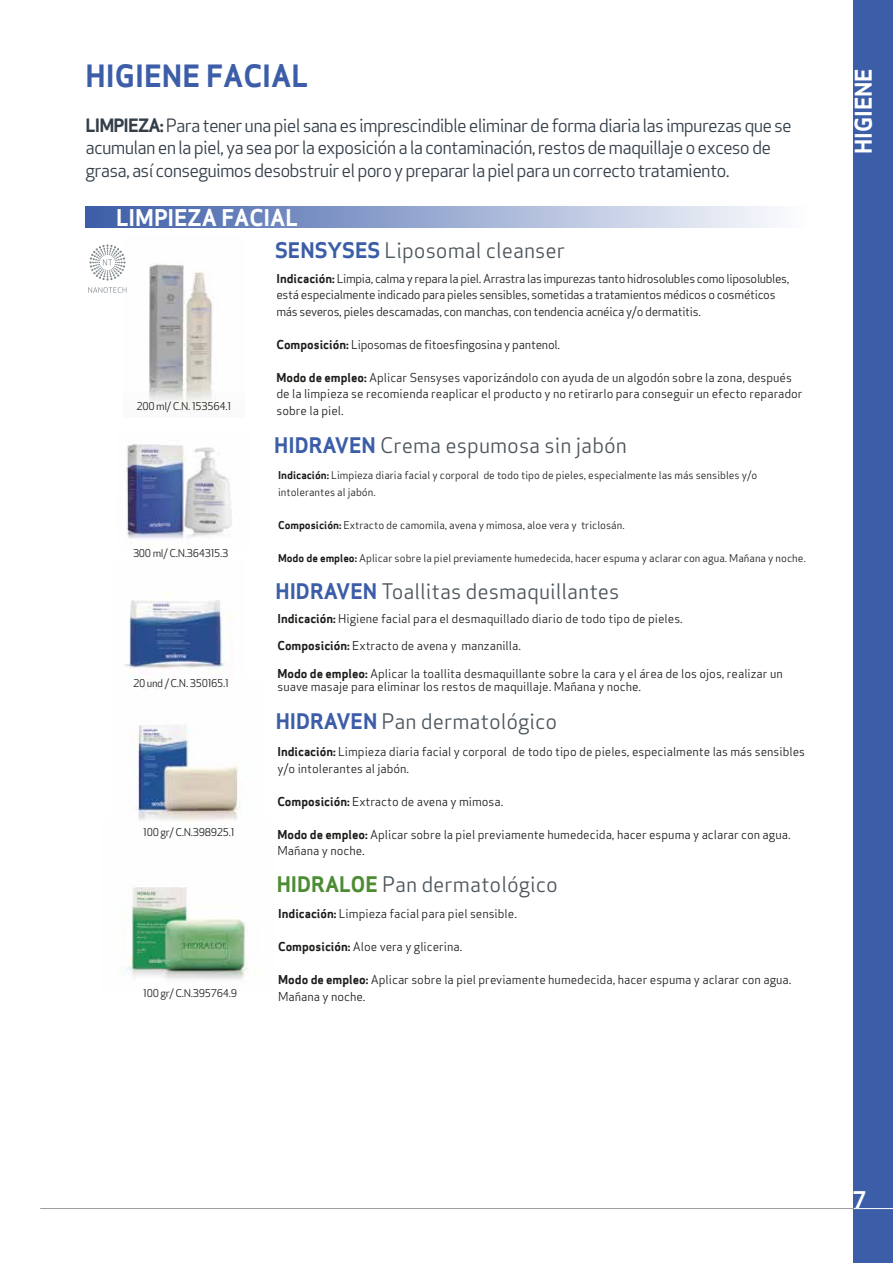
<style>
.page{position:relative;width:893px;height:1263px;background:#fff}
.page>*{position:absolute;margin:0;border:0;box-sizing:border-box;transform-origin:0 0}
.t1{font:30px "Apex Sans Bold T";color:#3c5da8}
.t2{font:22.5px "Apex Sans Bold T";color:#fff}
.t3{font:21px "Apex Sans Book ST";color:#4c565c}
.t4{font:18px/22.5px "Apex Sans Book ST";letter-spacing:-.045em;color:#333e48}
.t5{font:12px/16.5px "Apex Sans Book ST";color:#1d1d1b}
.t6{font:12px/16.5px "Apex Sans Book ST";letter-spacing:-.025em;color:#1d1d1b}
.t7{font:12px "Apex Sans Book ST";letter-spacing:-.02em;color:#1d1d1b}
.t8{font:10.5px/16.5px "Apex Sans Book ST";color:#1d1d1b}
.t9{font:10.5px "Apex Sans Book C";letter-spacing:-.03em;color:#1d1d1b}
.s1{font-family:"Apex Sans Bold T"}
.s2{font-family:"Apex Sans Bold T";color:#3c5da8}
.s3{font-family:"Apex Sans Book ST"}
.s4{font-family:"Apex Sans Bold T";color:#4c8c33}
</style>
<div class="page">
<img style="left:121px;top:887px;width:136px;height:93px">
<img style="left:135px;top:725px;width:105px;height:96px">
<img style="left:126px;top:444px;width:106px;height:95px">
<img style="left:124px;top:592px;width:109px;height:80px">
<div style="left:853px;top:0;width:40px;height:1263px;background:#3c5da8"></div>
<hr style="left:854px;top:1208px;width:39px;height:1px;background:#fff">
<div style="left:86px;top:207px;width:722px;height:21px;background:linear-gradient(to right,#3c5da8,#fdfefe)"></div>
<img style="left:126px;top:264px;width:86px;height:145px">
<svg style="left:88px;top:244px;width:38px;height:49px"></svg>
<hr style="left:40px;top:1208px;width:814px;height:1px;background:#999ea3">
<p class="t1" style="left:86px;top:57px;width:224px">HIGIENE FACIAL</p>
<p class="t4" style="left:86px;top:114px;width:708px"><span class="s1">LIMPIEZA:</span> Para tener una piel sana es imprescindible eliminar de forma diaria las impurezas que se acumulan en la piel, ya sea por la exposición a la contaminación, restos de maquillaje o exceso de grasa, así conseguimos desobstruir el poro y preparar la piel para un correcto tratamiento.</p>
<p class="t2" style="left:116px;top:203px;width:183px">LIMPIEZA FACIAL</p>
<p class="t3" style="left:275px;top:237px;width:292px"><span class="s2">SENSYSES</span> Liposomal cleanser</p>
<p class="t6" style="left:276px;top:270px;width:514px"><span class="s1">Indicación:</span> Limpia, calma y repara la piel. Arrastra las impurezas tanto hidrosolubles como liposolubles, está especialmente indicado para pieles sensibles, sometidas a tratamientos médicos o cosméticos más severos, pieles descamadas, con manchas, con tendencia acnéica y/o dermatitis.</p>
<p class="t7" style="left:276px;top:336px;width:285px"><span class="s1">Composición:</span> Liposomas de fitoesfingosina y pantenol.</p>
<p class="t5" style="left:276px;top:369px;width:528px"><span class="s1">Modo de empleo:</span> Aplicar Sensyses vaporizándolo con ayuda de un algodón sobre la zona, después de la limpieza se recomienda reaplicar el producto y no retirarlo para conseguir un efecto reparador sobre la piel.</p>
<p class="t9" style="left:136px;top:399px;width:96px">200 <span class="s3">ml/</span> C.N. 153564.1</p>
<p class="t9" style="left:133px;top:547px;width:97px">300 <span class="s3">ml/</span> C.N.364315.3</p>
<p class="t9" style="left:133px;top:676px;width:97px">20 <span class="s3">und /</span> C.N. 350165.1</p>
<p class="t9" style="left:143px;top:825px;width:93px">100 <span class="s3">gr/</span> C.N.398925.1</p>
<p class="t9" style="left:143px;top:986px;width:95px">100 <span class="s3">gr/</span> C.N.395764.9</p>
<p class="t3" style="left:274px;top:432px;width:354px"><span class="s2">HIDRAVEN</span> Crema espumosa sin jabón</p>
<p class="t8" style="left:278px;top:467px;width:481px"><span class="s1">Indicación:</span> Limpieza diaria facial y corporal de todo tipo de pieles, especialmente las más sensibles y/o intolerantes al jabón.</p>
<p class="t8" style="left:278px;top:517px;width:348px"><span class="s1">Composición:</span> Extracto de camomila, avena y mimosa, aloe vera y triclosán.</p>
<p class="t8" style="left:278px;top:550px;width:529px"><span class="s1">Modo de empleo:</span> Aplicar sobre la piel previamente humedecida, hacer espuma y aclarar con agua. Mañana y noche.</p>
<p class="t3" style="left:275px;top:578px;width:346px"><span class="s2">HIDRAVEN</span> Toallitas desmaquillantes</p>
<p class="t5" style="left:277px;top:611px;width:407px"><span class="s1">Indicación:</span> Higiene facial para el desmaquillado diario de todo tipo de pieles.</p>
<p class="t5" style="left:277px;top:638px;width:245px"><span class="s1">Composición:</span> Extracto de avena y manzanilla.</p>
<p class="t5" style="left:277px;top:666px;width:507px;line-height:13.5px"><span class="s1">Modo de empleo:</span> Aplicar la toallita desmaquillante sobre la cara y el área de los ojos, realizar un suave masaje para eliminar los restos de maquillaje. Mañana y noche.</p>
<p class="t3" style="left:276px;top:708px;width:283px"><span class="s2">HIDRAVEN</span> Pan dermatológico</p>
<p class="t5" style="left:277px;top:744px;width:529px"><span class="s1">Indicación:</span> Limpieza diaria facial y corporal de todo tipo de pieles, especialmente las más sensibles y/o intolerantes al jabón.</p>
<p class="t5" style="left:277px;top:793px;width:227px"><span class="s1">Composición:</span> Extracto de avena y mimosa.</p>
<p class="t5" style="left:277px;top:826px;width:515px"><span class="s1">Modo de empleo:</span> Aplicar sobre la piel previamente humedecida, hacer espuma y aclarar con agua.<br>Mañana y noche.</p>
<p class="t3" style="left:277px;top:871px;width:283px"><span class="s4">HIDRALOE</span> Pan dermatológico</p>
<p class="t5" style="left:278px;top:905px;width:240px"><span class="s1">Indicación:</span> Limpieza facial para piel sensible.</p>
<p class="t5" style="left:278px;top:938px;width:186px"><span class="s1">Composición:</span> Aloe vera y glicerina.</p>
<p class="t5" style="left:278px;top:971px;width:515px"><span class="s1">Modo de empleo:</span> Aplicar sobre la piel previamente humedecida, hacer espuma y aclarar con agua.<br>Mañana y noche.</p>
<p class="t2" style="left:849px;top:154px;width:87px;rotate:-90deg">HIGIENE</p>
<p class="t2" style="left:853px;top:1185px;width:15px">7</p>
</div>
